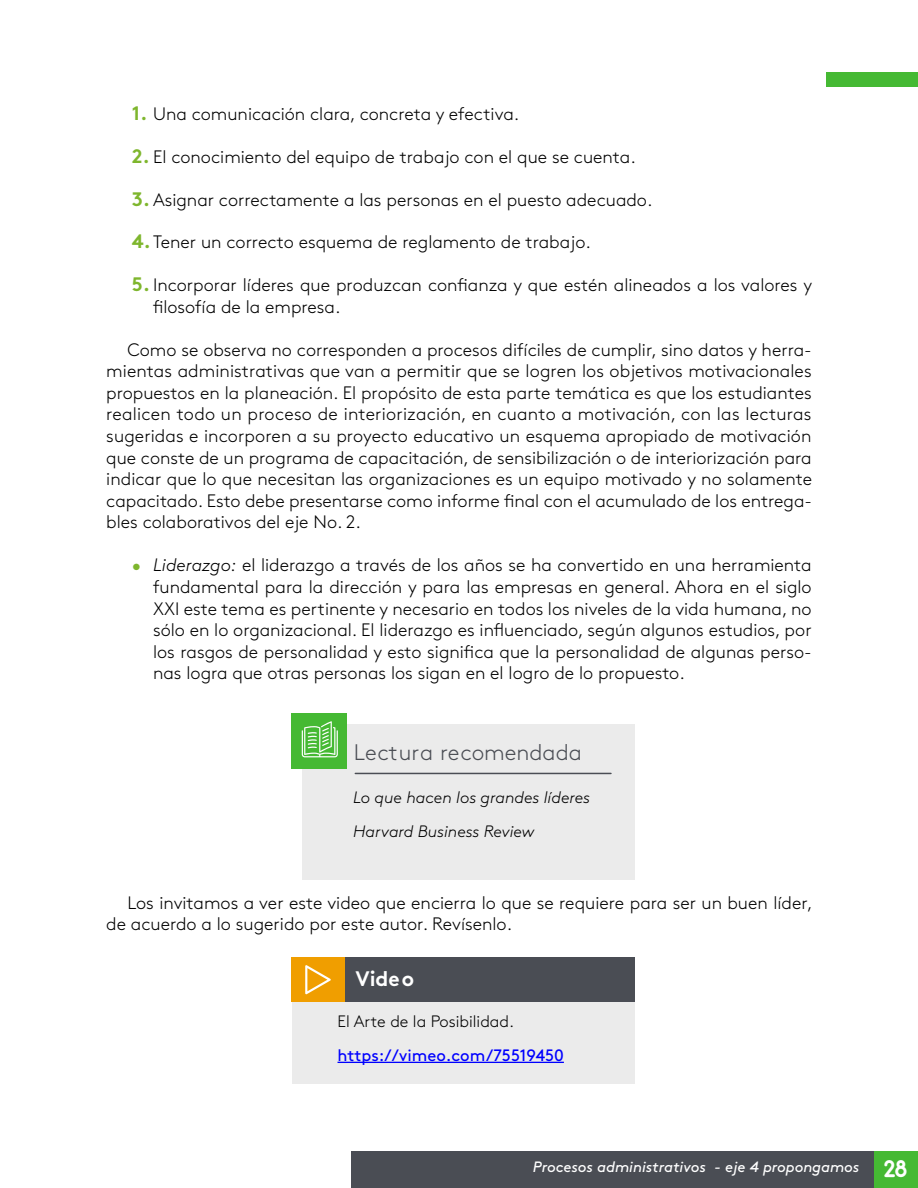
<style>
.page{position:relative;width:918px;height:1188px;background:#fff}
.page>*{position:absolute;margin:0;border:0;box-sizing:border-box;transform-origin:0 0}
.t1{font:300 22.5px "Brown Std";color:#4a4d54}
.t2{font:700 21px "Brown Std";color:#fff}
.t3{font:300 18px/21.6px "Brown Std";color:#000}
.t4{font:italic 300 16.5px/33.8px "Brown Std";color:#000}
.t5{font:16.5px "Brown Std";color:#00f}
.t6{font:300 16.5px "Brown Std";color:#000}
.t7{font:italic 15px "Brown Std";letter-spacing:-.005em;color:#fff}
.s1{font-family:"Brown Std Bold Alt";font-weight:400;font-size:19.5px;color:#7eb62d}
.s2{color:#7eb62d}
.s3{font-style:italic}
.s4{font-family:"Areandina Voz";font-style:normal;font-size:24px}
</style>
<div class="page">
<div style="left:826px;top:72px;width:92px;height:15px;background:#45b933"></div>
<div style="left:873px;top:1151px;width:45px;height:37px;background:#45b933"></div>
<div style="left:351px;top:1151px;width:522px;height:37px;background:#4a4d54"></div>
<div style="left:302px;top:724px;width:333px;height:156px;background:#ebebeb"></div>
<hr style="left:355px;top:773px;width:256px;height:1px;background:#4a4d54">
<div style="left:292px;top:713px;width:55px;height:56px;background:#45b933"></div>
<svg style="left:302px;top:721px;width:36px;height:36px"></svg>
<div style="left:292px;top:1002px;width:342px;height:82px;background:#ebebeb"></div>
<div style="left:345px;top:957px;width:290px;height:45px;background:#4a4d54"></div>
<div style="left:292px;top:957px;width:53px;height:45px;background:#f09e00"></div>
<svg style="left:305px;top:965px;width:26px;height:29px"></svg>
<hr style="left:338px;top:1062px;width:226px;height:1px;background:#00f">
<p class="t3" style="left:132px;top:103px;width:385px"><span class="s1">1.</span> Una comunicación clara, concreta y efectiva.</p>
<p class="t3" style="left:132px;top:146px;width:502px"><span class="s1">2.</span> El conocimiento del equipo de trabajo con el que se cuenta.</p>
<p class="t3" style="left:132px;top:189px;width:519px"><span class="s1">3.</span>Asignar correctamente a las personas en el puesto adecuado.</p>
<p class="t3" style="left:132px;top:232px;width:457px"><span class="s1">4.</span> Tener un correcto esquema de reglamento de trabajo.</p>
<p class="t3" style="left:153px;top:274px;width:661px;text-indent:-21px"><span class="s1">5.</span> Incorporar líderes que produzcan confianza y que estén alineados a los valores y filosofía de la empresa.</p>
<p class="t3" style="left:106px;top:339px;width:707px;text-align:justify;text-indent:21px">Como se observa no corresponden a procesos difíciles de cumplir, sino datos y herra&shy;mientas administrativas que van a permitir que se logren los objetivos motivacionales propuestos en la planeación. El propósito de esta parte temática es que los estudiantes realicen todo un proceso de interiorización, en cuanto a motivación, con las lecturas sugeridas e incorporen a su proyecto educativo un esquema apropiado de motivación que conste de un programa de capacitación, de sensibilización o de interiorización para indicar que lo que necesitan las organizaciones es un equipo motivado y no solamente capacitado. Esto debe presentarse como informe final con el acumulado de los entrega&shy;bles colaborativos del eje No. 2.</p>
<p class="t3" style="left:153px;top:555px;width:660px;text-align:justify;text-indent:-21px"><span class="s2">•</span> <span class="s3">Liderazgo:</span> el liderazgo a través de los años se ha convertido en una herramienta fundamental para la dirección y para las empresas en general. Ahora en el siglo XXI este tema es pertinente y necesario en todos los niveles de la vida humana, no sólo en lo organizacional. El liderazgo es influenciado, según algunos estudios, por los rasgos de personalidad y esto significa que la personalidad de algunas perso&shy;nas logra que otras personas los sigan en el logro de lo propuesto.</p>
<p class="t1" style="left:354px;top:740px;width:229px">Lectura recomendada</p>
<p class="t4" style="left:353px;top:781px;width:239px">Lo que hacen los grandes líderes<br>Harvard Business Review</p>
<p class="t3" style="left:106px;top:892px;width:708px;text-indent:21px">Los invitamos a ver este video que encierra lo que se requiere para ser un buen líder, de acuerdo a lo sugerido por este autor. Revísenlo.</p>
<p class="t2" style="left:355px;top:966px;width:60px">Video</p>
<p class="t6" style="left:338px;top:1012px;width:175px">El Arte de la Posibilidad.</p>
<p class="t5" style="left:338px;top:1045px;width:228px">https://vimeo.com/75519450</p>
<p class="t7" style="left:533px;top:1158px;width:376px">Procesos administrativos - eje 4 propongamos <span class="s4">28</span></p>
</div>
